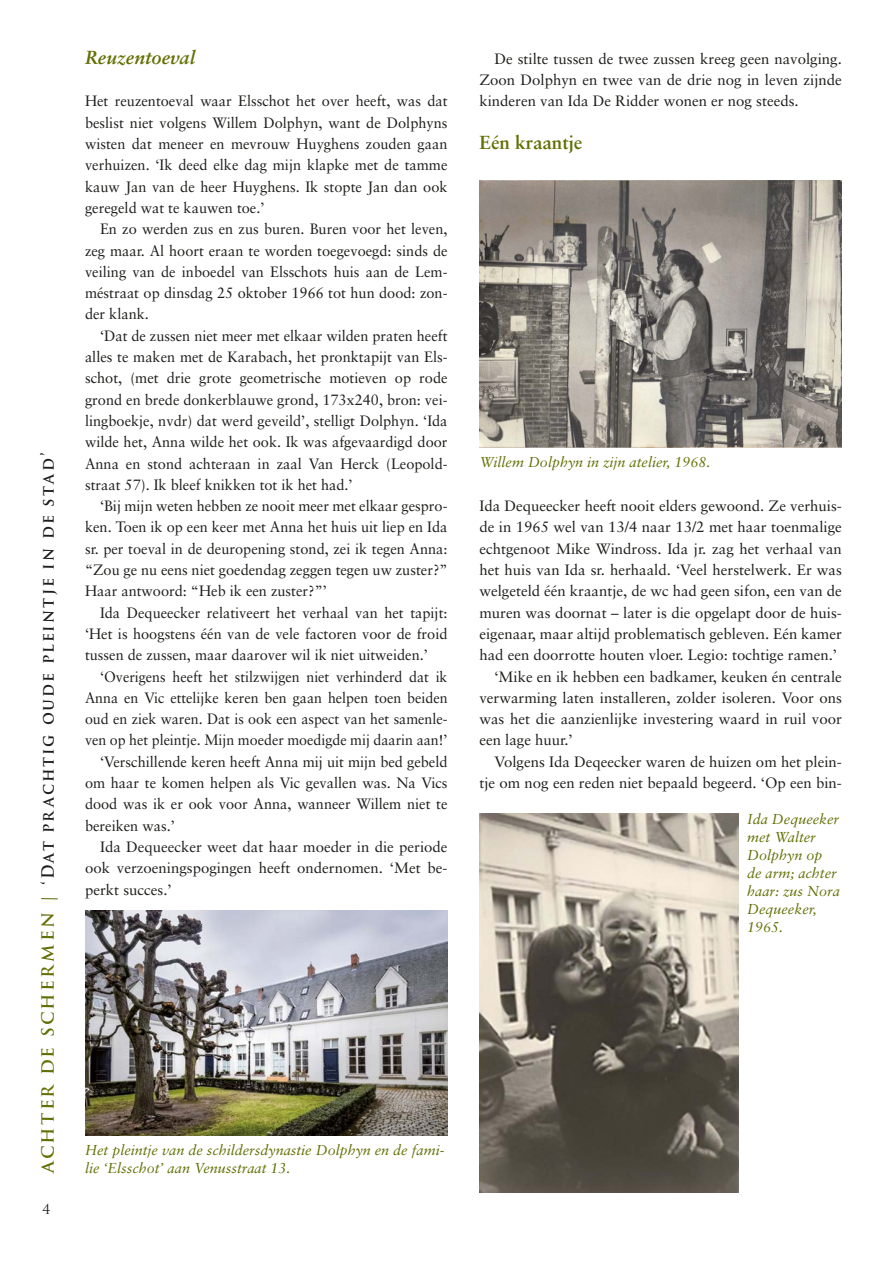
<style>
.page{position:relative;width:893px;height:1263px;background:#fff}
.page>*{position:absolute;margin:0;border:0;box-sizing:border-box;transform-origin:0 0}
.t1{font:italic 700 18.9px "Sabon LT";color:#636f03}
.t2{font:700 18.9px "Sabon LT";color:#636f03}
.t3{font:700 16.5px "Trajan Pro";color:#1d1d1b;scale:.94 1}
.t4{font:15px/21.3px "Sabon LT";color:#1d1d1b;text-align:justify}
.t5{font:15px "Sabon LT";color:#1d1d1b;scale:.95 1}
.t6{font:italic 14.4px/18px "Sabon LT";color:#636f03}
.t7{font:13.5px "Trajan Pro";color:#1d1d1b}
.s1{color:#636f03}
</style>
<div class="page">
<img style="left:85px;top:910px;width:363px;height:225px">
<img style="left:479px;top:181px;width:363px;height:267px">
<img style="left:479px;top:813px;width:260px;height:380px">
<p class="t3" style="left:38px;top:1173px;width:768px;rotate:-90deg"><span class="s1">ACHTER DE SCHERMEN |</span> ‘Dat prachtig oude pleintje in de stad’</p>
<p class="t7" style="left:43px;top:1200px;width:9px">4</p>
<p class="t1" style="left:85px;top:46px;width:112px">Reuzentoeval</p>
<p class="t4" style="left:85px;top:90px;width:364px">Het reuzentoeval waar Elsschot het over heeft, was dat beslist niet volgens Willem Dolphyn, want de Dolphyns wisten dat meneer en mevrouw Huyghens zouden gaan verhuizen. ‘Ik deed elke dag mijn klapke met de tamme kauw Jan van de heer Huyghens. Ik stopte Jan dan ook geregeld wat te kauwen toe.’</p>
<p class="t4" style="left:85px;top:218px;width:364px;text-indent:15px">En zo werden zus en zus buren. Buren voor het leven, zeg maar. Al hoort eraan te worden toegevoegd: sinds de veiling van de inboedel van Elsschots huis aan de Lem&shy;méstraat op dinsdag 25 oktober 1966 tot hun dood: zon&shy;der klank.</p>
<p class="t4" style="left:85px;top:325px;width:364px;text-indent:15px">‘Dat de zussen niet meer met elkaar wilden praten heeft alles te maken met de Karabach, het pronktapijt van Els&shy;schot, (met drie grote geometrische motieven op rode grond en brede donkerblauwe grond, 173x240, bron: vei&shy;lingboekje, nvdr) dat werd geveild’, stelligt Dolphyn. ‘Ida wilde het, Anna wilde het ook. Ik was afgevaardigd door Anna en stond achteraan in zaal Van Herck (Leopold&shy;straat 57). Ik bleef knikken tot ik het had.’</p>
<p class="t4" style="left:85px;top:495px;width:364px;text-indent:15px">‘Bij mijn weten hebben ze nooit meer met elkaar gespro&shy;ken. Toen ik op een keer met Anna het huis uit liep en Ida sr. per toeval in de deuropening stond, zei ik tegen Anna: “Zou ge nu eens niet goedendag zeggen tegen uw zuster?” Haar antwoord: “Heb ik een zuster?”’</p>
<p class="t4" style="left:85px;top:602px;width:364px;text-indent:15px">Ida Dequeecker relativeert het verhaal van het tapijt: ‘Het is hoogstens één van de vele factoren voor de froid tussen de zussen, maar daarover wil ik niet uitweiden.’</p>
<p class="t5" style="left:100px;top:667px;width:367px">‘Overigens heeft het stilzwijgen niet verhinderd dat ik</p>
<p class="t5" style="left:85px;top:689px;width:383px">Anna en Vic ettelijke keren ben gaan helpen toen beiden</p>
<p class="t5" style="left:85px;top:710px;width:383px">oud en ziek waren. Dat is ook een aspect van het samenle-</p>
<p class="t5" style="left:85px;top:731px;width:383px">ven op het pleintje. Mijn moeder moedigde mij daarin aan!’</p>
<p class="t4" style="left:100px;top:751px;width:349px">‘Verschillende keren heeft Anna mij uit mijn bed gebeld</p>
<p class="t4" style="left:85px;top:772px;width:364px">om haar te komen helpen als Vic gevallen was. Na Vics</p>
<p class="t4" style="left:85px;top:793px;width:364px">dood was ik er ook voor Anna, wanneer Willem niet te</p>
<p class="t4" style="left:85px;top:815px;width:91px">bereiken was.’</p>
<p class="t4" style="left:100px;top:836px;width:349px">Ida Dequeecker weet dat haar moeder in die periode</p>
<p class="t4" style="left:85px;top:857px;width:364px">ook verzoeningspogingen heeft ondernomen. ‘Met be-</p>
<p class="t4" style="left:85px;top:878px;width:88px">perkt succes.’</p>
<p class="t6" style="left:85px;top:1140px;width:361px">Het pleintje van de schildersdynastie Dolphyn en de fami&shy;lie ‘Elsschot’ aan Venusstraat 13.</p>
<p class="t4" style="left:479px;top:48px;width:364px;text-indent:15px">De stilte tussen de twee zussen kreeg geen navolging.<br>Zoon Dolphyn en twee van de drie nog in leven zijnde kinderen van Ida De Ridder wonen er nog steeds.</p>
<p class="t2" style="left:479px;top:131px;width:104px">Eén kraantje</p>
<p class="t6" style="left:479px;top:453px;width:233px">Willem Dolphyn in zijn atelier, 1968.</p>
<p class="t4" style="left:479px;top:495px;width:364px">Ida Dequeecker heeft nooit elders gewoond. Ze verhuis-</p>
<p class="t4" style="left:479px;top:516px;width:364px">de in 1965 wel van 13/4 naar 13/2 met haar toenmalige</p>
<p class="t4" style="left:479px;top:538px;width:364px">echtgenoot Mike Windross. Ida jr. zag het verhaal van</p>
<p class="t4" style="left:479px;top:559px;width:364px">het huis van Ida sr. herhaald. ‘Veel herstelwerk. Er was</p>
<p class="t4" style="left:479px;top:580px;width:364px">welgeteld één kraantje, de wc had geen sifon, een van de</p>
<p class="t4" style="left:479px;top:602px;width:364px">muren was doornat – later is die opgelapt door de huis-</p>
<p class="t4" style="left:479px;top:623px;width:364px">eigenaar, maar altijd problematisch gebleven. Eén kamer</p>
<p class="t4" style="left:479px;top:644px;width:359px">had een doorrotte houten vloer. Legio: tochtige ramen.’</p>
<p class="t4" style="left:494px;top:665px;width:349px">‘Mike en ik hebben een badkamer, keuken én centrale</p>
<p class="t4" style="left:479px;top:687px;width:364px">verwarming laten installeren, zolder isoleren. Voor ons</p>
<p class="t4" style="left:479px;top:708px;width:364px">was het die aanzienlijke investering waard in ruil voor</p>
<p class="t4" style="left:479px;top:729px;width:95px">een lage huur.’</p>
<p class="t4" style="left:494px;top:751px;width:349px">Volgens Ida Deqeecker waren de huizen om het plein-</p>
<p class="t4" style="left:479px;top:772px;width:364px">tje om nog een reden niet bepaald begeerd. ‘Op een bin-</p>
<p class="t6" style="left:747px;top:810px;width:94px">Ida Dequeeker met Walter<br>Dolphyn op de arm; achter haar: zus Nora<br>Dequeeker,<br>1965.</p>
</div>
